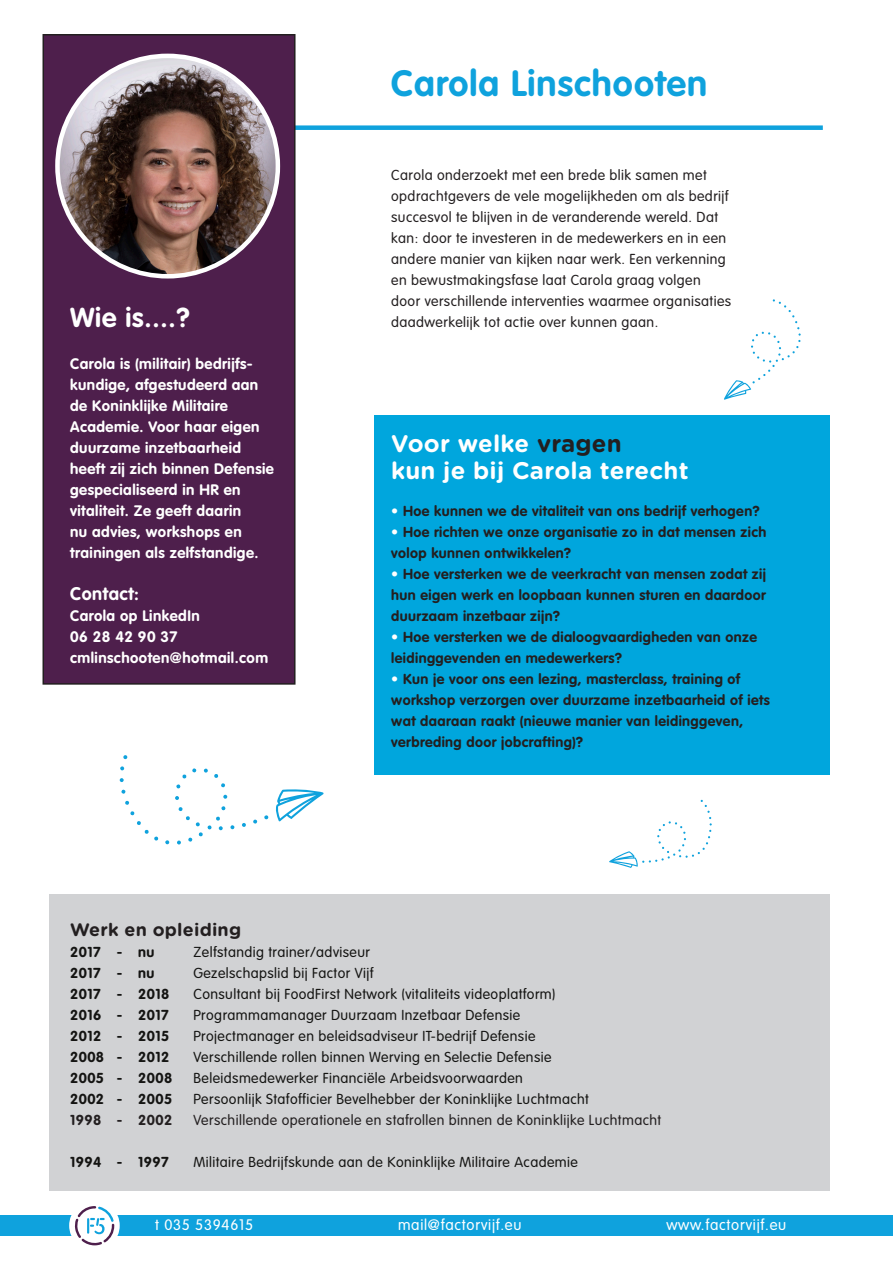
<style>
.page{position:relative;width:893px;height:1263px;background:#fff}
.page>*{position:absolute;margin:0;border:0;box-sizing:border-box;transform-origin:0 0}
.naam{font:700 36px "VAG Rounded";letter-spacing:.03em;color:#0fa2dd}
.brood{font:700 27px "VAG Rounded";color:#fff}
.kopje{font:700 24px "Gotham Rounded";letter-spacing:.01em;color:#fff}
.kopje-2{font:700 18px "Gotham Rounded";letter-spacing:.01em;color:#231f20}
.brood-2{font:700 18px "VAG Rounded";letter-spacing:.03em;color:#fff}
.kader_paars{font:700 15px/21px "VAG Rounded";letter-spacing:.03em;color:#fff}
.t1{font:300 15px "VAG Rounded";letter-spacing:.05em;color:#fff}
.kader_bl{font:700 14.25px/21px "VAG Rounded";letter-spacing:.03em;color:#231f20}
.brood-3{font:300 14.25px "VAG Rounded";letter-spacing:.03em;color:#141412}
.brood-4{font:300 14.25px/21px "VAG Rounded";letter-spacing:.03em;color:#231f20}
.brood-5{font:700 14.25px "VAG Rounded";letter-spacing:.03em;color:#141412}
.brood-6{font:700 14.25px "VAG Rounded";letter-spacing:.03em;color:#231f20}
.s1{color:#231f20}
.s2{color:#fff}
</style>
<div class="page">
<svg style="left:276px;top:789px;width:48px;height:32px"></svg>
<svg style="left:123px;top:755px;width:4px;height:4px"></svg>
<svg style="left:264px;top:815px;width:4px;height:4px"></svg>
<svg style="left:120px;top:766px;width:137px;height:79px"></svg>
<div style="left:45px;top:125px;width:778px;height:5px;background:#0fa2dd"></div>
<div style="left:49px;top:895px;width:780px;height:296px;background:#d1d2d4"></div>
<div style="left:43px;top:35px;width:252px;height:649px;background:#4e1f4c"></div>
<div style="left:43px;top:34px;width:253px;height:651px;border:2px solid #231f20"></div>
<div style="left:374px;top:415px;width:455px;height:359px;background:#00a6dd"></div>
<img style="left:57px;top:56px;width:221px;height:220px;border-radius:110px">
<div style="left:0;top:1215px;width:893px;height:21px;background:#0fa2dd"></div>
<div style="left:69px;top:1200px;width:51px;height:51px;background:#fff;border-radius:50%"></div>
<svg style="left:75px;top:1206px;width:39px;height:39px"></svg>
<svg style="left:609px;top:800px;width:103px;height:68px"></svg>
<svg style="left:724px;top:299px;width:77px;height:101px"></svg>
<p class="brood" style="left:70px;top:302px;width:121px">Wie is....?</p>
<p class="kader_paars" style="left:70px;top:354px;width:205px">Carola is (militair) bedrijfs&shy;kundige, afgestudeerd aan de Koninklijke Militaire<br>Academie. Voor haar eigen duurzame inzetbaarheid heeft zij zich binnen Defensie gespecialiseerd in HR en vitaliteit. Ze geeft daarin<br>nu advies, workshops en trainingen als zelfstandige.</p>
<p class="brood-2" style="left:70px;top:583px;width:70px">Contact:</p>
<p class="kader_paars" style="left:70px;top:606px;width:131px">Carola op LinkedIn</p>
<p class="kader_paars" style="left:70px;top:627px;width:109px">06 28 42 90 37</p>
<p class="kader_paars" style="left:70px;top:648px;width:199px">cmlinschooten@hotmail.com</p>
<p class="naam" style="left:391px;top:62px;width:318px">Carola Linschooten</p>
<p class="brood-4" style="left:391px;top:165px;width:341px">Carola onderzoekt met een brede blik samen met opdrachtgevers de vele mogelijkheden om als bedrijf succesvol te blijven in de veranderende wereld. Dat kan: door te investeren in de medewerkers en in een andere manier van kijken naar werk. Een verkenning en bewustmakingsfase laat Carola graag volgen door verschillende interventies waarmee organisaties daadwerkelijk tot actie over kunnen gaan.</p>
<p class="kopje" style="left:391px;top:426px;width:232px">Voor welke <span class="s1">vragen</span></p>
<p class="kopje" style="left:391px;top:453px;width:299px">kun je bij Carola terecht</p>
<p class="kader_bl" style="left:391px;top:501px;width:370px"><span class="s2">•</span> Hoe kunnen we de vitaliteit van ons bedrijf verhogen?</p>
<p class="kader_bl" style="left:391px;top:522px;width:377px"><span class="s2">•</span> Hoe richten we onze organisatie zo in dat mensen zich volop kunnen ontwikkelen?</p>
<p class="kader_bl" style="left:391px;top:564px;width:376px;text-align:justify"><span class="s2">•</span> Hoe versterken we de veerkracht van mensen zodat zij hun eigen werk en loopbaan kunnen sturen en daardoor duurzaam inzetbaar zijn?</p>
<p class="kader_bl" style="left:391px;top:627px;width:367px"><span class="s2">•</span> Hoe versterken we de dialoogvaardigheden van onze leidinggevenden en medewerkers?</p>
<p class="kader_bl" style="left:391px;top:669px;width:380px"><span class="s2">•</span> Kun je voor ons een lezing, masterclass, training of workshop verzorgen over duurzame inzetbaarheid of iets wat daaraan raakt (nieuwe manier van leidinggeven, verbreding door jobcrafting)?</p>
<p class="kopje-2" style="left:70px;top:916px;width:172px">Werk en opleiding</p>
<p class="brood-5" style="left:70px;top:944px;width:42px">2017 -</p>
<p class="brood-5" style="left:138px;top:944px;width:18px">nu</p>
<p class="brood-3" style="left:193px;top:944px;width:178px">Zelfstandig trainer/adviseur</p>
<p class="brood-5" style="left:70px;top:965px;width:42px">2017 -</p>
<p class="brood-5" style="left:138px;top:965px;width:18px">nu</p>
<p class="brood-3" style="left:193px;top:965px;width:181px">Gezelschapslid bij Factor Vijf</p>
<p class="brood-5" style="left:70px;top:986px;width:42px">2017 -</p>
<p class="brood-5" style="left:138px;top:986px;width:33px">2018</p>
<p class="brood-3" style="left:193px;top:986px;width:364px">Consultant bij FoodFirst Network (vitaliteits videoplatform)</p>
<p class="brood-5" style="left:70px;top:1007px;width:43px">2016 -</p>
<p class="brood-5" style="left:138px;top:1007px;width:32px">2017</p>
<p class="brood-3" style="left:193px;top:1007px;width:328px">Programmamanager Duurzaam Inzetbaar Defensie</p>
<p class="brood-5" style="left:70px;top:1028px;width:43px">2012 -</p>
<p class="brood-5" style="left:138px;top:1028px;width:33px">2015</p>
<p class="brood-3" style="left:193px;top:1028px;width:343px">Projectmanager en beleidsadviseur IT-bedrijf Defensie</p>
<p class="brood-5" style="left:70px;top:1049px;width:46px">2008 -</p>
<p class="brood-5" style="left:138px;top:1049px;width:33px">2012</p>
<p class="brood-3" style="left:193px;top:1049px;width:360px">Verschillende rollen binnen Werving en Selectie Defensie</p>
<p class="brood-5" style="left:70px;top:1070px;width:46px">2005 -</p>
<p class="brood-5" style="left:138px;top:1070px;width:36px">2008</p>
<p class="brood-3" style="left:193px;top:1070px;width:331px">Beleidsmedewerker Financiële Arbeidsvoorwaarden</p>
<p class="brood-5" style="left:70px;top:1091px;width:46px">2002 -</p>
<p class="brood-5" style="left:138px;top:1091px;width:36px">2005</p>
<p class="brood-3" style="left:193px;top:1091px;width:397px">Persoonlijk Stafofficier Bevelhebber der Koninklijke Luchtmacht</p>
<p class="brood-6" style="left:70px;top:1112px;width:43px">1998 -</p>
<p class="brood-6" style="left:138px;top:1112px;width:36px">2002</p>
<p class="brood-4" style="left:193px;top:1110px;width:469px">Verschillende operationele en stafrollen binnen de Koninklijke Luchtmacht</p>
<p class="brood-5" style="left:70px;top:1154px;width:43px">1994 -</p>
<p class="brood-5" style="left:138px;top:1154px;width:32px">1997</p>
<p class="brood-3" style="left:193px;top:1154px;width:386px">Militaire Bedrijfskunde aan de Koninklijke Militaire Academie</p>
<p class="t1" style="left:155px;top:1216px;width:100px">t 035 5394615</p>
<p class="t1" style="left:398px;top:1216px;width:125px">mail@factorvijf.eu</p>
<p class="t1" style="left:666px;top:1216px;width:121px">www.factorvijf.eu</p>
<p class="t1" style="left:191px;top:1216px;width:100px">t 035 5394615</p>
<p class="t1" style="left:370px;top:1216px;width:125px">mail@factorvijf.eu</p>
</div>
